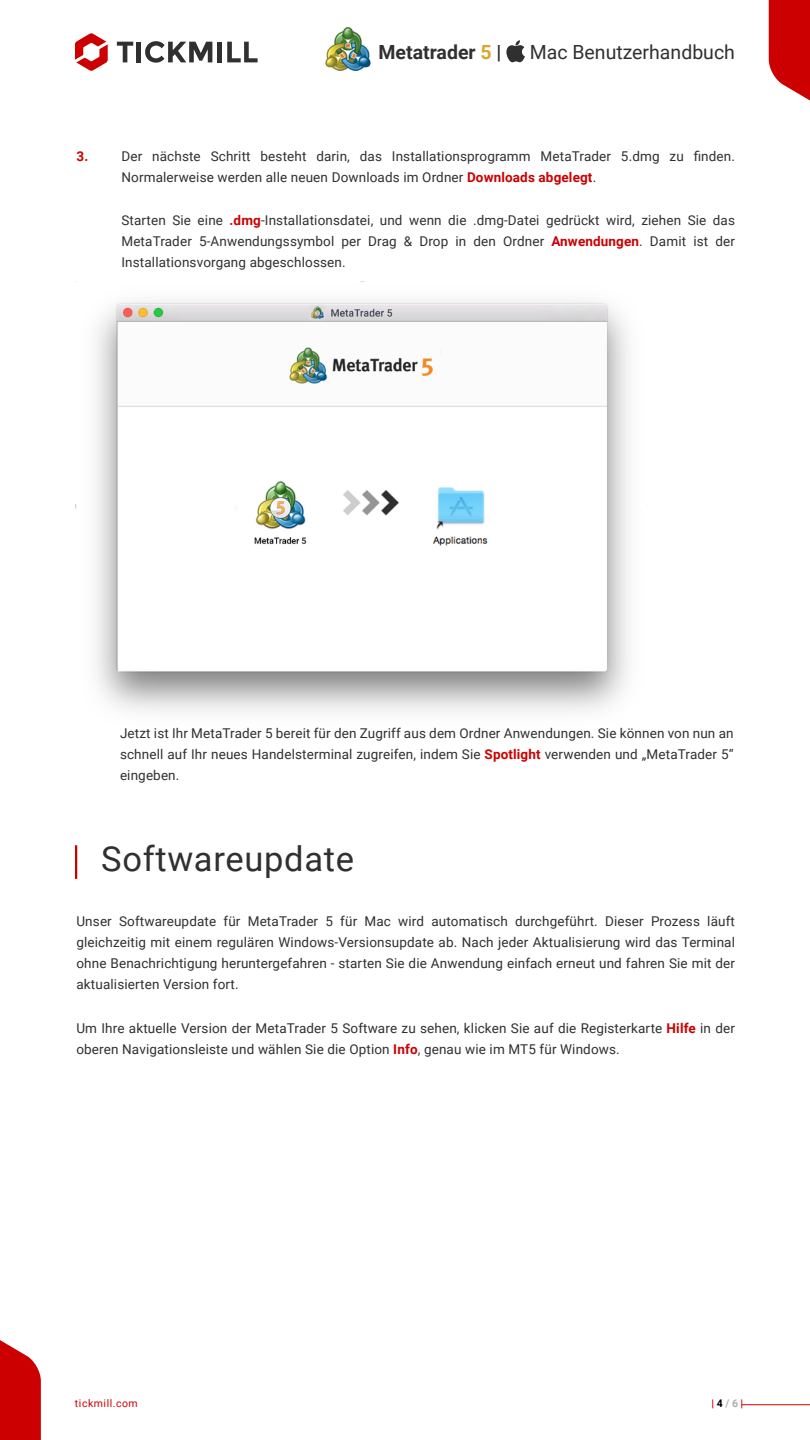
<style>
.page{position:relative;width:810px;height:1440px;background:#fff}
.page>*{position:absolute;margin:0;border:0;box-sizing:border-box;transform-origin:0 0}
.t1{font:34.5px "Roboto";letter-spacing:.02em;color:#303030}
.t2{font:19.5px "Roboto";color:#303030}
.t3{font:700 19.5px "Roboto";color:#303030}
.t4{font:13.5px/21px "Roboto";letter-spacing:.01em;color:#303030;text-align:justify}
.t5{font:700 13.5px "Roboto";color:#c00}
.t6{font:10.5px "Roboto";letter-spacing:.05em;color:#c00}
.t7{font:700 10.5px "Roboto";color:#c00}
.s1{color:#d9a629}
.s2{font-weight:700;color:#c00}
.s3{color:#000}
.s4{color:#abadb0}
</style>
<div class="page">
<svg style="left:117px;top:42px;width:16px;height:20px"></svg>
<hr style="left:137px;top:42px;width:4px;height:20px;background:#303030">
<svg style="left:145px;top:41px;width:67px;height:22px"></svg>
<hr style="left:218px;top:42px;width:4px;height:20px;background:#303030">
<svg style="left:227px;top:42px;width:31px;height:20px"></svg>
<svg style="left:75px;top:33px;width:33px;height:38px"></svg>
<svg style="left:506px;top:40px;width:19px;height:22px"></svg>
<img style="left:325px;top:27px;width:46px;height:44px">
<svg style="left:769px;top:0;width:41px;height:101px;background:#d22222"></svg>
<svg style="left:0;top:1340px;width:41px;height:100px;background:#d22222"></svg>
<hr style="left:742px;top:1404px;width:68px;height:1px;background:#c00">
<img style="left:76px;top:281px;width:552px;height:431px">
<hr style="left:75px;top:845px;width:2px;height:34px;background:#c00">
<h2 class="t3" style="left:379px;top:39px;width:125px">Metatrader <span class="s1">5</span> |</h2>
<h2 class="t2" style="left:530px;top:39px;width:207px">Mac Benutzerhandbuch</h2>
<p class="t5" style="left:76px;top:147px;width:13px">3.</p>
<p class="t4" style="left:121px;top:145px;width:615px">Der nächste Schritt besteht darin, das Installationsprogramm MetaTrader 5.dmg zu finden.<br>Normalerweise werden alle neuen Downloads im Ordner <span class="s2">Downloads abgelegt</span>.</p>
<p class="t4" style="left:121px;top:210px;width:615px">Starten Sie eine <span class="s2">.dmg</span>-Installationsdatei, und wenn die .dmg-Datei gedrückt wird, ziehen Sie das MetaTrader 5-Anwendungssymbol per Drag &amp; Drop in den Ordner <span class="s2">Anwendungen</span>. Damit ist der Installationsvorgang abgeschlossen.</p>
<p class="t4" style="left:120px;top:723px;width:615px">Jetzt ist Ihr MetaTrader 5 bereit für den Zugriff aus dem Ordner Anwendungen. Sie können von nun an schnell auf Ihr neues Handelsterminal zugreifen, indem Sie <span class="s2">Spotlight</span> verwenden und „MetaTrader 5“ eingeben.</p>
<h1 class="t1" style="left:101px;top:835px;width:254px">Softwareupdate</h1>
<p class="t4" style="left:76px;top:910px;width:660px">Unser Softwareupdate für MetaTrader 5 für Mac wird automatisch durchgeführt. Dieser Prozess läuft gleichzeitig mit einem regulären Windows-Versionsupdate ab. Nach jeder Aktualisierung wird das Terminal ohne Benachrichtigung heruntergefahren - starten Sie die Anwendung einfach erneut und fahren Sie mit der aktualisierten Version fort.</p>
<p class="t4" style="left:76px;top:1017px;width:660px">Um Ihre aktuelle Version der MetaTrader 5 Software zu sehen, klicken Sie auf die Registerkarte <span class="s2">Hilfe</span> in der oberen Navigationsleiste und wählen Sie die Option <span class="s2">Info</span>, genau wie im MT5 für Windows.</p>
<p class="t6" style="left:75px;top:1396px;width:64px">tickmill.com</p>
<p class="t7" style="left:712px;top:1396px;width:33px">| <span class="s3">4</span> <span class="s4">/ 6</span>|</p>
</div>
